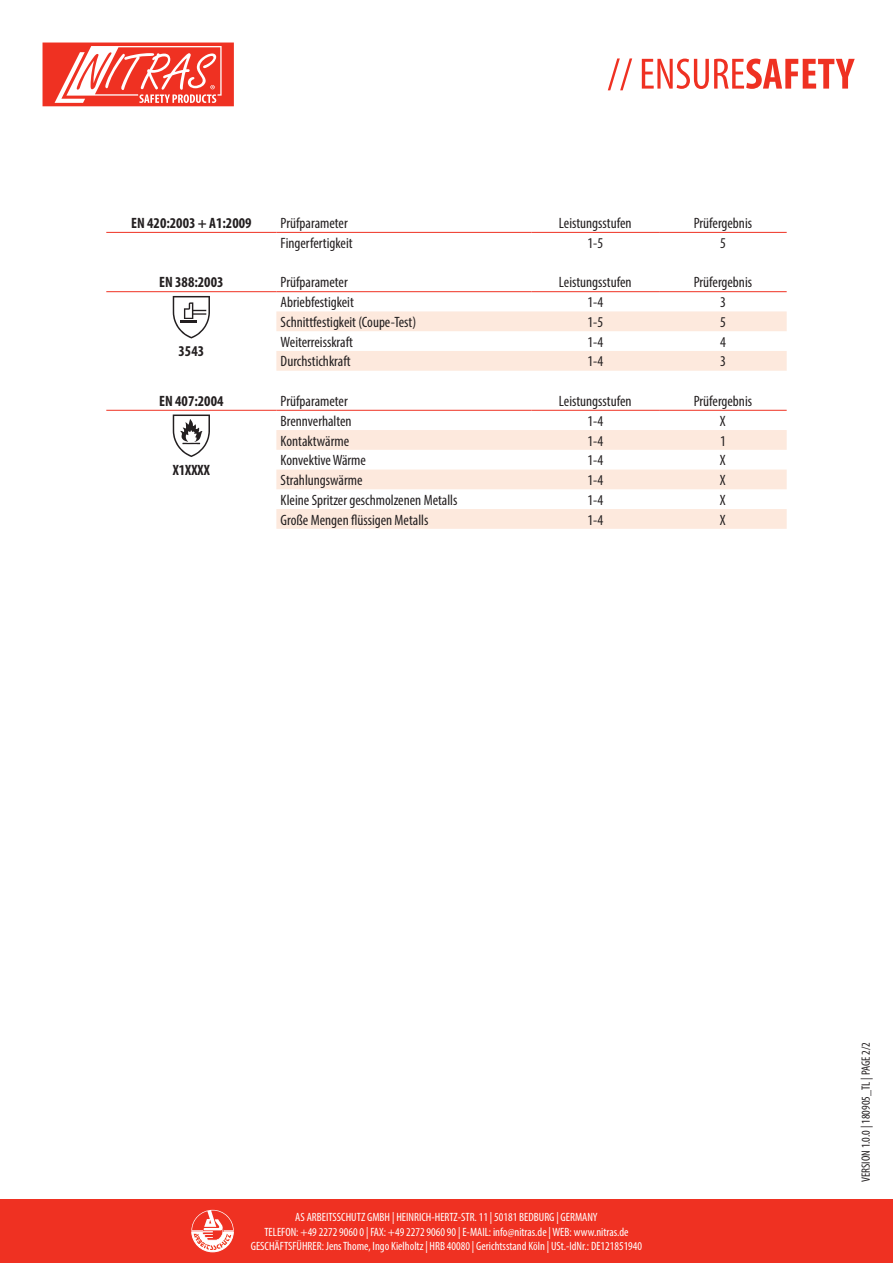
<style>
.page{position:relative;width:893px;height:1263px;background:#fff}
.page>*{position:absolute;margin:0;border:0;box-sizing:border-box;transform-origin:0 0}
.t1{font:condensed 15px "Myriad Pro";color:#231f20}
.t2{font:700 condensed 15px "Myriad Pro";color:#231f20}
.t3{font:condensed 12px/14.4px "Myriad Pro";color:#fff;text-align:center}
.t4{font:condensed 12px "Myriad Pro";color:#231f20}
</style>
<div class="page">
<div style="left:0;top:1199px;width:893px;height:64px;background:#ef3122"></div>
<svg style="left:608px;top:58px;width:247px;height:32px"></svg>
<svg style="left:191px;top:1210px;width:43px;height:42px"></svg>
<svg style="left:43px;top:43px;width:191px;height:63px"></svg>
<hr style="left:106px;top:232px;width:170px;height:1px;background:#ef3122">
<hr style="left:276px;top:232px;width:255px;height:1px;background:#ef3122">
<hr style="left:531px;top:232px;width:128px;height:1px;background:#ef3122">
<hr style="left:659px;top:232px;width:128px;height:1px;background:#ef3122">
<svg style="left:276px;top:311px;width:511px;height:60px"></svg>
<hr style="left:106px;top:291px;width:170px;height:1px;background:#ef3122">
<hr style="left:276px;top:291px;width:255px;height:1px;background:#ef3122">
<hr style="left:531px;top:291px;width:128px;height:1px;background:#ef3122">
<hr style="left:659px;top:291px;width:128px;height:1px;background:#ef3122">
<svg style="left:173px;top:296px;width:37px;height:42px"></svg>
<svg style="left:276px;top:430px;width:511px;height:99px;fill:#fde9dd"></svg>
<hr style="left:106px;top:410px;width:170px;height:1px;background:#ef3122">
<hr style="left:276px;top:410px;width:255px;height:1px;background:#ef3122">
<hr style="left:531px;top:410px;width:128px;height:1px;background:#ef3122">
<hr style="left:659px;top:410px;width:128px;height:1px;background:#ef3122">
<svg style="left:173px;top:414px;width:37px;height:43px"></svg>
<p class="t2" style="left:131px;top:214px;width:122px">EN 420:2003 + A1:2009</p>
<p class="t1" style="left:281px;top:214px;width:69px">Prüfparameter</p>
<p class="t1" style="left:559px;top:214px;width:74px">Leistungsstufen</p>
<p class="t1" style="left:694px;top:214px;width:60px">Prüfergebnis</p>
<p class="t1" style="left:281px;top:234px;width:73px">Fingerfertigkeit</p>
<p class="t1" style="left:587px;top:234px;width:17px">1-5</p>
<p class="t1" style="left:720px;top:234px;width:7px">5</p>
<p class="t2" style="left:159px;top:273px;width:66px">EN 388:2003</p>
<p class="t1" style="left:281px;top:273px;width:69px">Prüfparameter</p>
<p class="t1" style="left:559px;top:273px;width:74px">Leistungsstufen</p>
<p class="t1" style="left:694px;top:273px;width:60px">Prüfergebnis</p>
<p class="t2" style="left:179px;top:342px;width:27px">3543</p>
<p class="t1" style="left:281px;top:293px;width:75px">Abriebfestigkeit</p>
<p class="t1" style="left:587px;top:293px;width:17px">1-4</p>
<p class="t1" style="left:720px;top:293px;width:7px">3</p>
<p class="t1" style="left:281px;top:313px;width:137px">Schnittfestigkeit (Coupe-Test)</p>
<p class="t1" style="left:587px;top:313px;width:17px">1-5</p>
<p class="t1" style="left:720px;top:313px;width:7px">5</p>
<p class="t1" style="left:281px;top:333px;width:74px">Weiterreisskraft</p>
<p class="t1" style="left:587px;top:333px;width:17px">1-4</p>
<p class="t1" style="left:720px;top:333px;width:7px">4</p>
<p class="t1" style="left:281px;top:352px;width:72px">Durchstichkraft</p>
<p class="t1" style="left:587px;top:352px;width:17px">1-4</p>
<p class="t1" style="left:720px;top:352px;width:7px">3</p>
<p class="t2" style="left:159px;top:392px;width:66px">EN 407:2004</p>
<p class="t1" style="left:281px;top:392px;width:69px">Prüfparameter</p>
<p class="t1" style="left:559px;top:392px;width:74px">Leistungsstufen</p>
<p class="t1" style="left:694px;top:392px;width:60px">Prüfergebnis</p>
<p class="t2" style="left:173px;top:461px;width:39px">X1XXXX</p>
<p class="t1" style="left:281px;top:412px;width:73px">Brennverhalten</p>
<p class="t1" style="left:587px;top:412px;width:17px">1-4</p>
<p class="t1" style="left:720px;top:412px;width:7px">X</p>
<p class="t1" style="left:281px;top:431px;width:70px">Kontaktwärme</p>
<p class="t1" style="left:587px;top:431px;width:17px">1-4</p>
<p class="t1" style="left:720px;top:431px;width:7px">1</p>
<p class="t1" style="left:281px;top:451px;width:87px">Konvektive Wärme</p>
<p class="t1" style="left:587px;top:451px;width:17px">1-4</p>
<p class="t1" style="left:720px;top:451px;width:7px">X</p>
<p class="t1" style="left:281px;top:471px;width:83px">Strahlungswärme</p>
<p class="t1" style="left:587px;top:471px;width:17px">1-4</p>
<p class="t1" style="left:720px;top:471px;width:7px">X</p>
<p class="t1" style="left:281px;top:491px;width:178px">Kleine Spritzer geschmolzenen Metalls</p>
<p class="t1" style="left:587px;top:491px;width:17px">1-4</p>
<p class="t1" style="left:720px;top:491px;width:7px">X</p>
<p class="t1" style="left:281px;top:510px;width:149px">Große Mengen flüssigen Metalls</p>
<p class="t1" style="left:587px;top:510px;width:17px">1-4</p>
<p class="t1" style="left:720px;top:510px;width:7px">X</p>
<p class="t3" style="left:251px;top:1210px;width:393px">AS ARBEITSSCHUTZ GMBH | HEINRICH-HERTZ-STR. 11 | 50181 BEDBURG | GERMANY<br>TELEFON: +49 2272 9060 0 | FAX: +49 2272 9060 90 | E-MAIL: info@nitras.de | WEB: www.nitras.de<br>GESCHÄFTSFÜHRER: Jens Thome, Ingo Kielholtz | HRB 40080 | Gerichtsstand Köln | USt.-IdNr.: DE121851940</p>
<p class="t4" style="left:859px;top:1182px;width:141px;rotate:-90deg">VERSION 1.0.0 | 180905_TL | PAGE 2/2</p>
</div>
